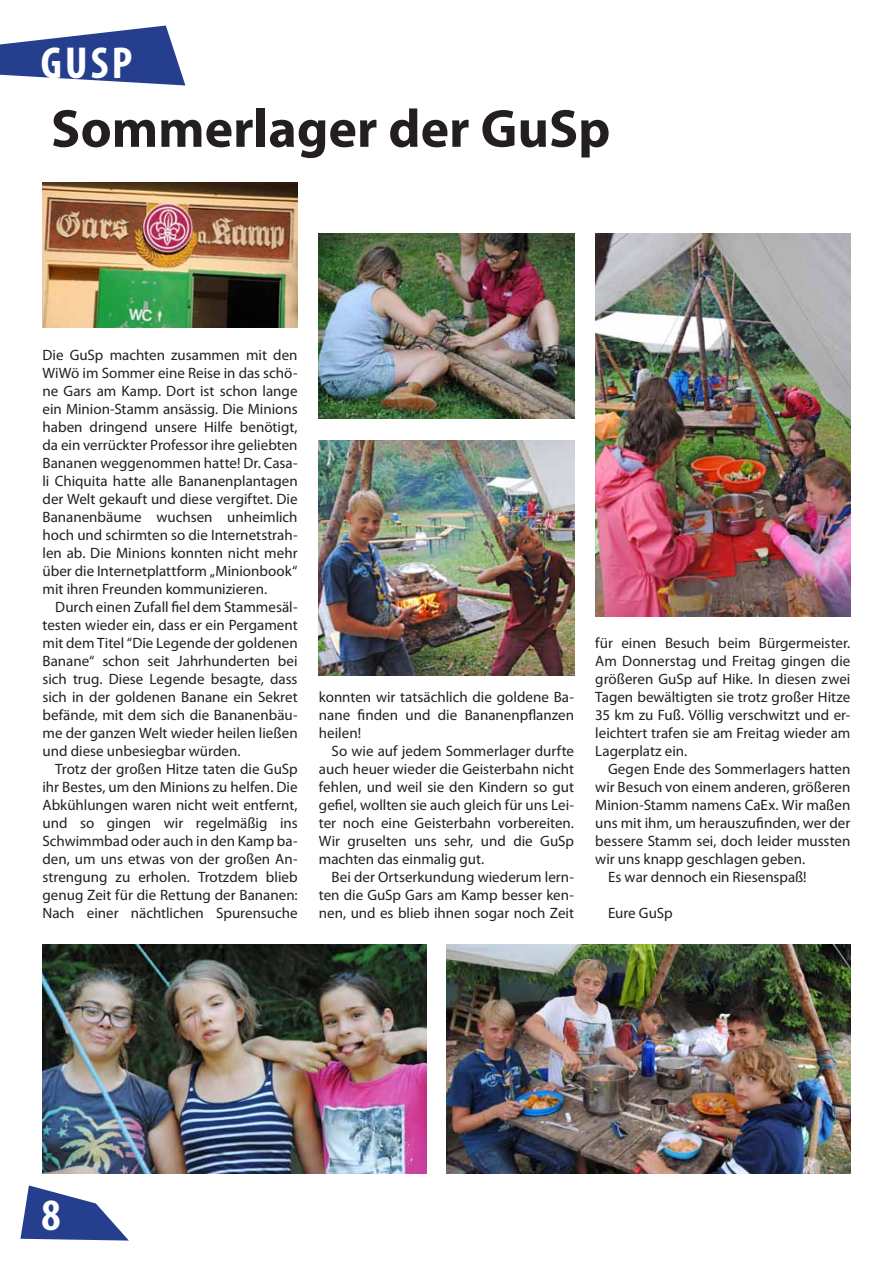
<style>
.page{position:relative;width:893px;height:1263px;background:#fff}
.page>*{position:absolute;margin:0;border:0;box-sizing:border-box;transform-origin:0 0}
.t1{font:700 54px "Myriad Pro";color:#231f20}
.t2{font:700 condensed 45px "Myriad Pro";color:#fff}
.t3{font:15px/18px "Myriad Pro";color:#231f20;text-align:justify}
</style>
<div class="page">
<svg style="left:20px;top:1185px;width:109px;height:55px"></svg>
<svg style="left:0;top:26px;width:185px;height:59px"></svg>
<img style="left:43px;top:183px;width:255px;height:144px">
<img style="left:319px;top:234px;width:255px;height:185px">
<img style="left:43px;top:944px;width:384px;height:230px">
<img style="left:595px;top:234px;width:255px;height:383px">
<img style="left:446px;top:944px;width:404px;height:230px">
<img style="left:319px;top:441px;width:255px;height:235px">
<h2 class="t2" style="left:41px;top:34px;width:93px">GUSP</h2>
<h1 class="t1" style="left:51px;top:93px;width:561px">Sommerlager der GuSp</h1>
<p class="t3" style="left:43px;top:346px;width:257px">Die GuSp machten zusammen mit den WiWö im Sommer eine Reise in das schö&shy;ne Gars am Kamp. Dort ist schon lange ein Minion-Stamm ansässig. Die Minions haben dringend unsere Hilfe benötigt, da ein verrückter Professor ihre geliebten Bananen weggenommen hatte! Dr. Casa&shy;li Chiquita hatte alle Bananenplantagen der Welt gekauft und diese vergiftet. Die Bananenbäume wuchsen unheimlich hoch und schirmten so die Internetstrah&shy;len ab. Die Minions konnten nicht mehr über die Internetplattform „Minionbook“ mit ihren Freunden kommunizieren.</p>
<p class="t3" style="left:43px;top:598px;width:257px;text-indent:13px">Durch einen Zufall fiel dem Stammesäl&shy;testen wieder ein, dass er ein Pergament mit dem Titel “Die Legende der goldenen Banane“ schon seit Jahrhunderten bei sich trug. Diese Legende besagte, dass sich in der goldenen Banane ein Sekret befände, mit dem sich die Bananenbäu&shy;me der ganzen Welt wieder heilen ließen und diese unbesiegbar würden.</p>
<p class="t3" style="left:43px;top:760px;width:257px;text-indent:13px">Trotz der großen Hitze taten die GuSp ihr Bestes, um den Minions zu helfen. Die Abkühlungen waren nicht weit entfernt, und so gingen wir regelmäßig ins Schwimmbad oder auch in den Kamp ba&shy;den, um uns etwas von der großen An&shy;strengung zu erholen. Trotzdem blieb genug Zeit für die Rettung der Bananen:<br>Nach einer nächtlichen Spurensuche</p>
<p class="t3" style="left:319px;top:688px;width:257px">konnten wir tatsächlich die goldene Ba&shy;nane finden und die Bananenpflanzen heilen!</p>
<p class="t3" style="left:319px;top:742px;width:257px;text-indent:13px">So wie auf jedem Sommerlager durfte auch heuer wieder die Geisterbahn nicht fehlen, und weil sie den Kindern so gut gefiel, wollten sie auch gleich für uns Lei&shy;ter noch eine Geisterbahn vorbereiten.<br>Wir gruselten uns sehr, und die GuSp machten das einmalig gut.</p>
<p class="t3" style="left:319px;top:868px;width:257px;text-indent:13px">Bei der Ortserkundung wiederum lern&shy;ten die GuSp Gars am Kamp besser ken&shy;nen, und es blieb ihnen sogar noch Zeit</p>
<p class="t3" style="left:595px;top:634px;width:257px">für einen Besuch beim Bürgermeister.<br>Am Donnerstag und Freitag gingen die größeren GuSp auf Hike. In diesen zwei Tagen bewältigten sie trotz großer Hitze 35 km zu Fuß. Völlig verschwitzt und er&shy;leichtert trafen sie am Freitag wieder am Lagerplatz ein.</p>
<p class="t3" style="left:608px;top:760px;width:244px">Gegen Ende des Sommerlagers hatten</p>
<p class="t3" style="left:595px;top:778px;width:257px">wir Besuch von einem anderen, größeren</p>
<p class="t3" style="left:595px;top:796px;width:257px">Minion-Stamm namens CaEx. Wir maßen</p>
<p class="t3" style="left:595px;top:814px;width:257px">uns mit ihm, um herauszufinden, wer der</p>
<p class="t3" style="left:595px;top:832px;width:257px">bessere Stamm sei, doch leider mussten</p>
<p class="t3" style="left:595px;top:850px;width:212px">wir uns knapp geschlagen geben.</p>
<p class="t3" style="left:608px;top:868px;width:200px">Es war dennoch ein Riesenspaß!</p>
<p class="t3" style="left:608px;top:904px;width:66px">Eure GuSp</p>
<h2 class="t2" style="left:41px;top:1186px;width:21px">8</h2>
</div>
